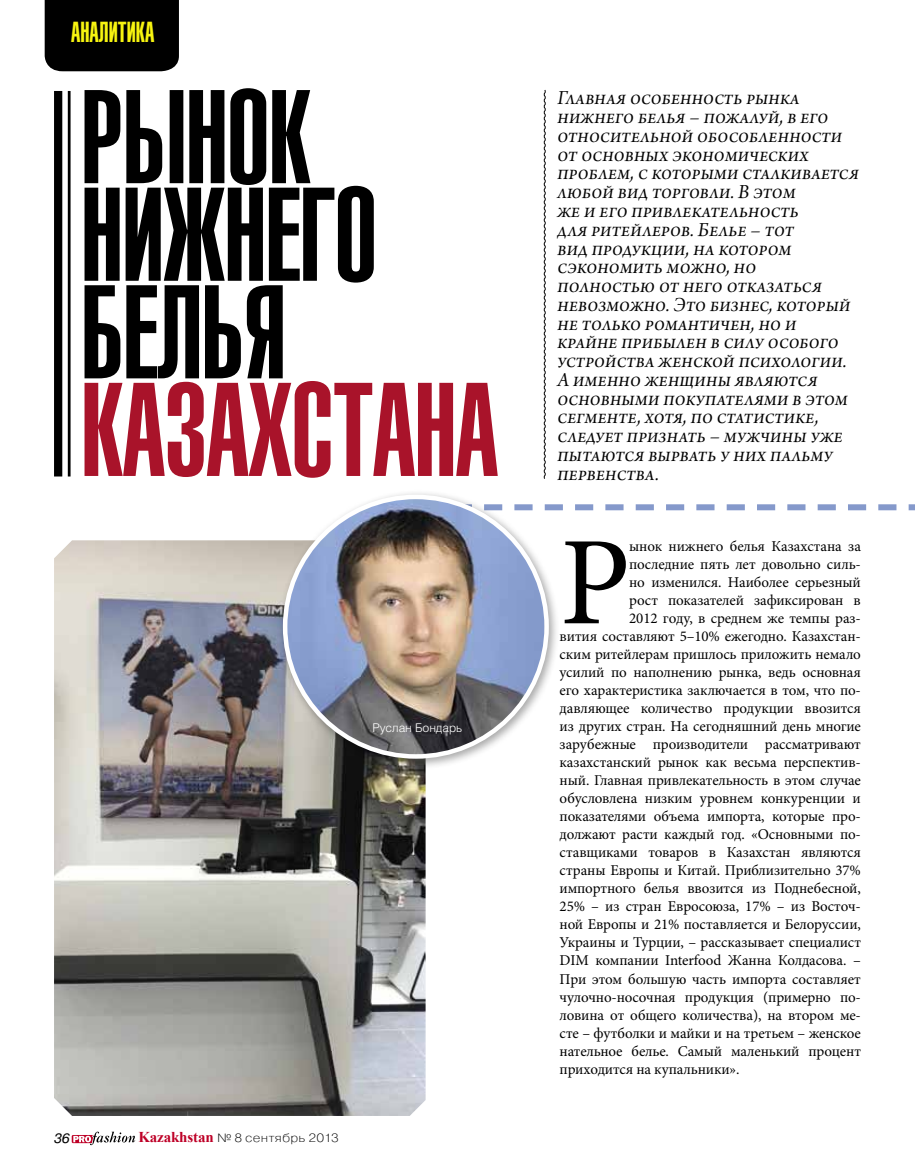
<style>
.page{position:relative;width:915px;height:1170px;background:#fff}
.page>*{position:absolute;margin:0;border:0;box-sizing:border-box;transform-origin:0 0}
.t1{font:130.8px/97.5px "Helios Ultra Compressed";letter-spacing:-.01em;color:#000}
.t2{font:130.8px "Helios Ultra Compressed";letter-spacing:-.01em;color:#a9132a}
.t3{font:125.7px "Minion Pro";color:#000}
.t4{font:28.5px "Helios Ultra Compressed";color:#f7f410}
.t5{font:21px/18.8px "Arno Pro Italic Subhead";letter-spacing:.01em;color:#000}
.t6{font:15px "Minion Pro";letter-spacing:-.01em;color:#000}
.t7{font:italic 13.5px "Pragmatica C";color:#000}
.t8{font:12px "Pragmatica Light C";letter-spacing:.015em;color:#000;scale:1.15 1}
.t9{font:300 12px "Helios";letter-spacing:-.01em;color:#fff}
.s1{font-family:"Times New Roman";font-weight:700;font-size:15px;color:#be0027}
</style>
<div class="page">
<svg style="left:72px;top:1131px;width:63px;height:13px"></svg>
<hr style="left:68px;top:91px;width:3px;height:385px;background:#000">
<div style="left:54px;top:91px;width:8px;height:385px;background:#000"></div>
<div style="left:45px;top:0;width:134px;height:71px;background:#000"></div>
<img style="left:54px;top:540px;width:371px;height:575px">
<svg style="left:543px;top:89px;width:3px;height:390px"></svg>
<svg style="left:559px;top:504px;width:355px;height:6px"></svg>
<div style="left:277px;top:489px;width:282px;height:280px;background:#000;opacity:.34"></div>
<img style="left:285px;top:497px;width:259px;height:259px">
<h3 class="t4" style="left:71px;top:15px;width:85px">аналитика</h3>
<h1 class="t1" style="left:81px;top:85px;width:291px">Рынок нижнего белья</h1>
<h1 class="t2" style="left:81px;top:353px;width:419px">Казахстана</h1>
<p class="t9" style="left:372px;top:720px;width:91px">Руслан Бондарь</p>
<p class="t7" style="left:54px;top:1131px;width:17px">36</p>
<p class="t8" style="left:138px;top:1131px;width:176px"><span class="s1">Kazakhstan</span> № 8 сентябрь 2013</p>
<p class="t5" style="left:557px;top:90px;width:303px">Главная особенность рынка нижнего белья – пожалуй, в его относительной обособленности от основных экономических проблем, с которыми сталкивается любой вид торговли. В этом<br>же и его привлекательность<br>для ритейлеров. Белье – тот<br>вид продукции, на котором сэкономить можно, но полностью от него отказаться невозможно. Это бизнес, который не только романтичен, но и крайне прибылен в силу особого устройства женской психологии.<br>А именно женщины являются основными покупателями в этом сегменте, хотя, по статистике, следует признать – мужчины уже пытаются вырвать у них пальму первенства.</p>
<h2 class="t3" style="left:559px;top:499px;width:72px">Р</h2>
<p class="t6" style="left:629px;top:536px;width:233px">ынок нижнего белья Казахстана за</p>
<p class="t6" style="left:629px;top:554px;width:233px">последние пять лет довольно силь-</p>
<p class="t6" style="left:629px;top:572px;width:233px">но изменился. Наиболее серьезный</p>
<p class="t6" style="left:629px;top:590px;width:233px">рост показателей зафиксирован в</p>
<p class="t6" style="left:629px;top:608px;width:233px">2012 году, в среднем же темпы раз-</p>
<p class="t6" style="left:559px;top:626px;width:303px">вития составляют 5–10% ежегодно. Казахстан-</p>
<p class="t6" style="left:559px;top:644px;width:303px">ским ритейлерам пришлось приложить немало</p>
<p class="t6" style="left:559px;top:662px;width:303px">усилий по наполнению рынка, ведь основная</p>
<p class="t6" style="left:559px;top:680px;width:303px">его характеристика заключается в том, что по-</p>
<p class="t6" style="left:559px;top:698px;width:303px">давляющее количество продукции ввозится</p>
<p class="t6" style="left:559px;top:716px;width:303px">из других стран. На сегодняшний день многие</p>
<p class="t6" style="left:559px;top:734px;width:303px">зарубежные производители рассматривают</p>
<p class="t6" style="left:559px;top:752px;width:303px">казахстанский рынок как весьма перспектив-</p>
<p class="t6" style="left:559px;top:770px;width:303px">ный. Главная привлекательность в этом случае</p>
<p class="t6" style="left:559px;top:788px;width:303px">обусловлена низким уровнем конкуренции и</p>
<p class="t6" style="left:559px;top:806px;width:303px">показателями объема импорта, которые про-</p>
<p class="t6" style="left:559px;top:824px;width:303px">должают расти каждый год. «Основными по-</p>
<p class="t6" style="left:559px;top:842px;width:303px">ставщиками товаров в Казахстан являются</p>
<p class="t6" style="left:559px;top:860px;width:303px">страны Европы и Китай. Приблизительно 37%</p>
<p class="t6" style="left:559px;top:878px;width:303px">импортного белья ввозится из Поднебесной,</p>
<p class="t6" style="left:559px;top:896px;width:303px">25% – из стран Евросоюза, 17% – из Восточ-</p>
<p class="t6" style="left:559px;top:914px;width:303px">ной Европы и 21% поставляется и Белоруссии,</p>
<p class="t6" style="left:559px;top:932px;width:303px">Украины и Турции, – рассказывает специалист</p>
<p class="t6" style="left:559px;top:950px;width:303px">DIM компании Interfood Жанна Колдасова. –</p>
<p class="t6" style="left:559px;top:968px;width:303px">При этом большую часть импорта составляет</p>
<p class="t6" style="left:559px;top:986px;width:303px">чулочно-носочная продукция (примерно по-</p>
<p class="t6" style="left:559px;top:1004px;width:303px">ловина от общего количества), на втором ме-</p>
<p class="t6" style="left:559px;top:1022px;width:303px">сте – футболки и майки и на третьем – женское</p>
<p class="t6" style="left:559px;top:1040px;width:303px">нательное белье. Самый маленький процент</p>
<p class="t6" style="left:559px;top:1058px;width:181px">приходится на купальники».</p>
</div>
